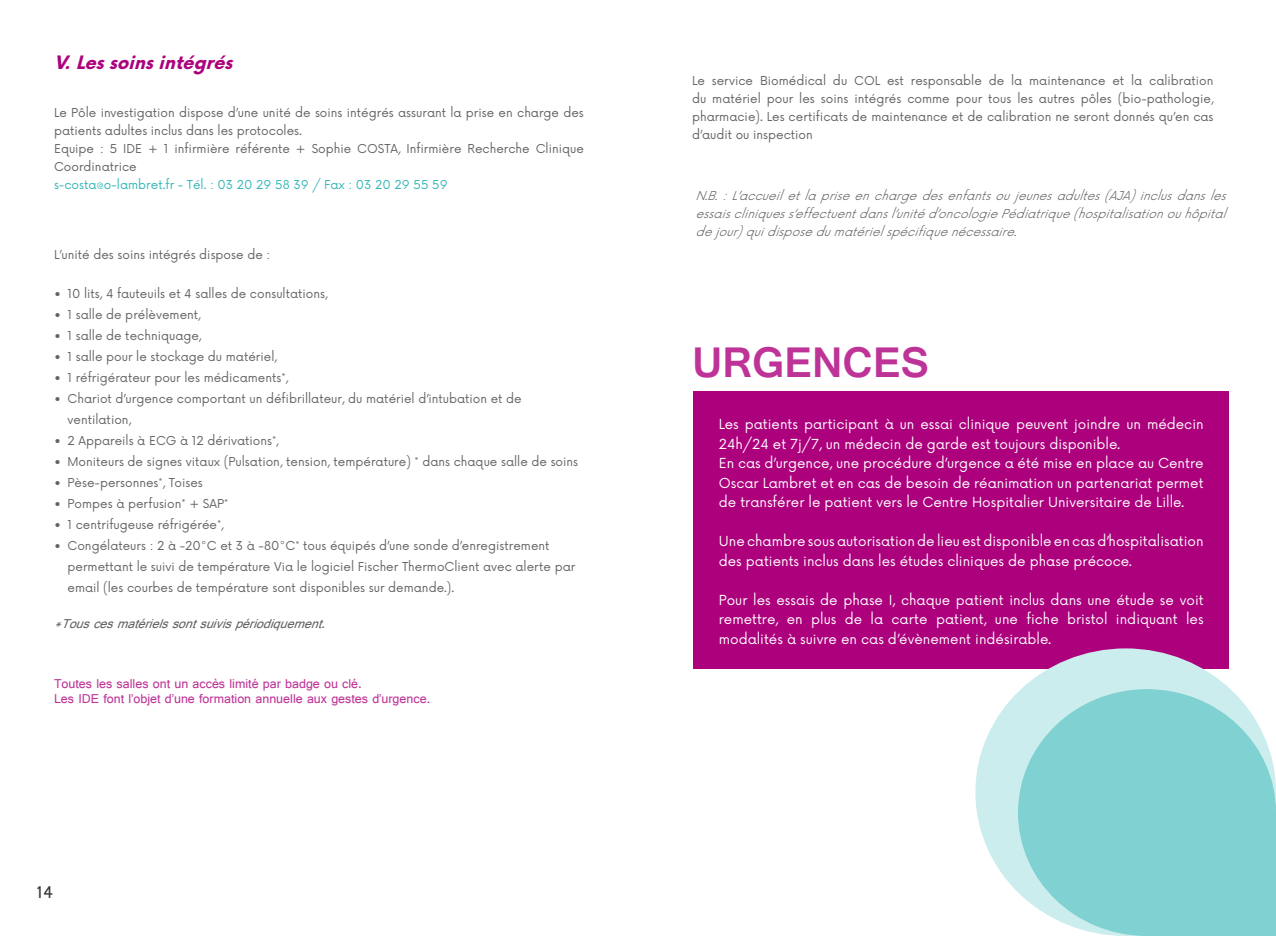
<style>
.page{position:relative;width:1276px;height:936px;background:#fff}
.page>*{position:absolute;margin:0;border:0;box-sizing:border-box;transform-origin:0 0}
.t1{font:700 45px "Gautami";color:#be3397}
.t2{font:italic 700 18px "Now";color:#ad007d}
.t3{font:18px "Gautami";color:#3c3c3c}
.t4{font:13.5px/19.5px "Now";color:#fff}
.t5{font:13.5px "Gautami";color:#be3397}
.t6{font:italic 13.5px "Gautami";color:#636363}
.t7{font:12px/18px "Now";color:#636363}
.t8{font:italic 300 12px/18px "Now";color:#636363;text-align:justify}
.t9{font:12px "Now";color:#33b6b8}
</style>
<div class="page">
<div style="left:693px;top:391px;width:535px;height:277px;background:#ad007d"></div>
<svg style="left:975px;top:648px;width:255px;height:244px;fill:#cceded"></svg>
<svg style="left:1018px;top:689px;width:258px;height:246px;background:#8ed6d7"></svg>
<p class="t2" style="left:54px;top:50px;width:186px">V.Lessoinsintégrés</p>
<p class="t7" style="left:54px;top:102px;width:531px">Le Pôle investigation dispose d’une unité de soins intégrés assurant la prise en charge des patients adultes inclus dans les protocoles.</p>
<p class="t7" style="left:54px;top:138px;width:531px">Equipe : 5 IDE + 1 infirmière référente + Sophie COSTA, Infirmière Recherche Clinique<br>Coordinatrice</p>
<p class="t9" style="left:54px;top:175px;width:395px">s-costa@o-lambret.fr - Tél. : 03 20 29 58 39 / Fax : 03 20 29 55 59</p>
<p class="t7" style="left:54px;top:245px;width:218px">L’unité des soins intégrés dispose de :</p>
<p class="t7" style="left:54px;top:284px;width:275px">• 10 lits, 4 fauteuils et 4 salles de consultations,</p>
<p class="t7" style="left:54px;top:305px;width:148px">• 1 salle de prélèvement,</p>
<p class="t7" style="left:54px;top:326px;width:149px">• 1 salle de techniquage,</p>
<p class="t7" style="left:54px;top:347px;width:224px">• 1 salle pour le stockage du matériel,</p>
<p class="t7" style="left:54px;top:368px;width:236px">• 1 réfrigérateur pour les médicaments*,</p>
<p class="t7" style="left:68px;top:387px;width:456px;line-height:21px;text-indent:-14px">• Chariot d’urgence comportant un défibrillateur, du matériel d’intubation et de ventilation,</p>
<p class="t7" style="left:54px;top:431px;width:226px">• 2 Appareils à ECG à 12 dérivations*,</p>
<p class="t7" style="left:54px;top:452px;width:526px">• Moniteurs de signes vitaux (Pulsation, tension, température) * dans chaque salle de soins</p>
<p class="t7" style="left:54px;top:473px;width:150px">• Pèse-personnes*, Toises</p>
<p class="t7" style="left:54px;top:494px;width:176px">• Pompes à perfusion* + SAP*</p>
<p class="t7" style="left:54px;top:515px;width:171px">• 1 centrifugeuse réfrigérée*,</p>
<p class="t7" style="left:68px;top:534px;width:509px;line-height:21px;text-indent:-14px">• Congélateurs : 2 à -20°C et 3 à -80°C* tous équipés d’une sonde d’enregistrement permettant le suivi de température Via le logiciel Fischer ThermoClient avec alerte par email (les courbes de température sont disponibles sur demande.).</p>
<p class="t6" style="left:54px;top:615px;width:282px">*Touscesmatérielssontsuivispériodiquement.</p>
<p class="t5" style="left:54px;top:675px;width:309px">Toutes les salles ont un accès limité par badge ou clé.</p>
<p class="t5" style="left:54px;top:690px;width:378px">Les IDE font l’objet d’une formation annuelle aux gestes d’urgence.</p>
<h2 class="t3" style="left:36px;top:881px;width:19px">14</h2>
<p class="t7" style="left:692px;top:71px;width:523px;text-align:justify">Le service Biomédical du COL est responsable de la maintenance et la calibration du matériel pour les soins intégrés comme pour tous les autres pôles (bio-pathologie, pharmacie). Les certificats de maintenance et de calibration ne seront donnés qu’en cas d’audit ou inspection</p>
<p class="t8" style="left:695px;top:186px;width:538px">N.B.:L’accueiletlapriseenchargedesenfantsoujeunesadultes(AJA)inclusdansles essaiscliniquess’effectuentdansl’unitéd’oncologiePédiatrique(hospitalisationouhôpital dejour)quidisposedumatérielspécifiquenécessaire.</p>
<p class="t1" style="left:692px;top:335px;width:239px">URGENCES</p>
<p class="t4" style="left:719px;top:414px;width:486px">Les patients participant à un essai clinique peuvent joindre un médecin<br>24h/24 et 7j/7, un médecin de garde est toujours disponible.</p>
<p class="t4" style="left:719px;top:453px;width:486px;text-align:justify">En cas d’urgence, une procédure d’urgence a été mise en place au Centre Oscar Lambret et en cas de besoin de réanimation un partenariat permet de transférer le patient vers le Centre Hospitalier Universitaire de Lille.</p>
<p class="t4" style="left:719px;top:531px;width:486px">Une chambre sous autorisation de lieu est disponible en cas d’hospitalisation des patients inclus dans les études cliniques de phase précoce.</p>
<p class="t4" style="left:719px;top:589px;width:486px;text-align:justify">Pour les essais de phase I, chaque patient inclus dans une étude se voit remettre, en plus de la carte patient, une fiche bristol indiquant les modalités à suivre en cas d’évènement indésirable.</p>
</div>
